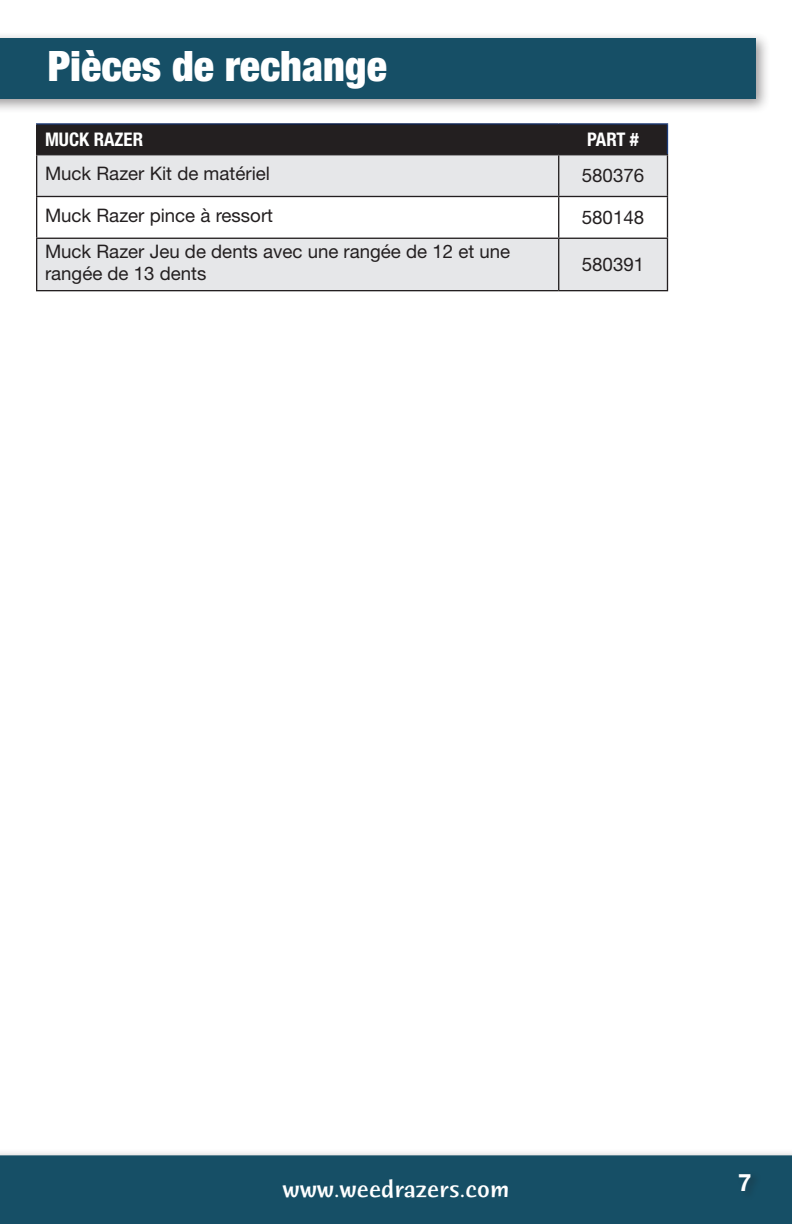
<style>
.page{position:relative;width:792px;height:1224px;background:#fff}
.page>*{position:absolute;margin:0;border:0;box-sizing:border-box;transform-origin:0 0}
.t1{font:900 condensed 42px "Helvetica Neue LT Pro";color:#fff}
.t2{font:500 24px "Humana Sans ITC Std";color:#fff}
.t3{font:700 24px "Helvetica Neue LT Pro";color:#fff}
.t4{font:18.8px "Helvetica Neue LT Pro";color:#231f20}
.t5{font:700 condensed 18.8px "Helvetica Neue LT Pro";color:#fff}
.t6{font:18.6px/22.4px "Helvetica Neue LT Pro";color:#231f20}
</style>
<div class="page">
<div style="left:0;top:1148px;width:792px;height:76px;background:#f6f6f6"></div>
<div style="left:0;top:1155px;width:792px;height:69px;background:#164f66"></div>
<div style="left:737px;top:1171px;width:25px;height:31px;background:#164d64"></div>
<div style="left:0;top:31px;width:771px;height:83px;background:#231f20;opacity:.45"></div>
<div style="left:0;top:38px;width:756px;height:61px;background:#164f66"></div>
<svg style="left:37px;top:155px;width:630px;height:135px;fill:#e6e7e9"></svg>
<div style="left:36px;top:124px;width:632px;height:30px;background:#231f20"></div>
<hr style="left:36px;top:154px;width:523px;height:1px;background:#231f20">
<hr style="left:559px;top:154px;width:109px;height:1px;background:#231f20">
<hr style="left:36px;top:155px;width:1px;height:41px;background:#231f20">
<hr style="left:558px;top:155px;width:1px;height:41px;background:#231f20">
<hr style="left:667px;top:155px;width:1px;height:41px;background:#231f20">
<hr style="left:36px;top:196px;width:523px;height:1px;background:#231f20">
<hr style="left:36px;top:197px;width:1px;height:41px;background:#231f20">
<hr style="left:559px;top:196px;width:109px;height:1px;background:#231f20">
<hr style="left:558px;top:197px;width:1px;height:41px;background:#231f20">
<hr style="left:667px;top:197px;width:1px;height:41px;background:#231f20">
<hr style="left:36px;top:238px;width:523px;height:1px;background:#231f20">
<hr style="left:36px;top:239px;width:1px;height:51px;background:#231f20">
<hr style="left:559px;top:238px;width:109px;height:1px;background:#231f20">
<hr style="left:558px;top:239px;width:1px;height:51px;background:#231f20">
<hr style="left:667px;top:239px;width:1px;height:51px;background:#231f20">
<hr style="left:36px;top:290px;width:523px;height:1px;background:#231f20">
<hr style="left:559px;top:290px;width:109px;height:1px;background:#231f20">
<h1 class="t1" style="left:48px;top:41px;width:341px">Pièces de rechange</h1>
<p class="t5" style="left:45px;top:128px;width:100px">MUCK RAZER</p>
<p class="t5" style="left:587px;top:128px;width:53px">PART #</p>
<p class="t6" style="left:45px;top:162px;width:226px">Muck Razer Kit de matériel</p>
<p class="t4" style="left:582px;top:164px;width:64px">580376</p>
<p class="t6" style="left:45px;top:204px;width:230px">Muck Razer pince à ressort</p>
<p class="t4" style="left:582px;top:206px;width:64px">580148</p>
<p class="t6" style="left:45px;top:240px;width:467px">Muck Razer Jeu de dents avec une rangée de 12 et une rangée de 13 dents</p>
<p class="t4" style="left:582px;top:253px;width:64px">580391</p>
<p class="t2" style="left:283px;top:1177px;width:228px">www.weedrazers.com</p>
<p class="t3" style="left:738px;top:1167px;width:15px">7</p>
</div>
